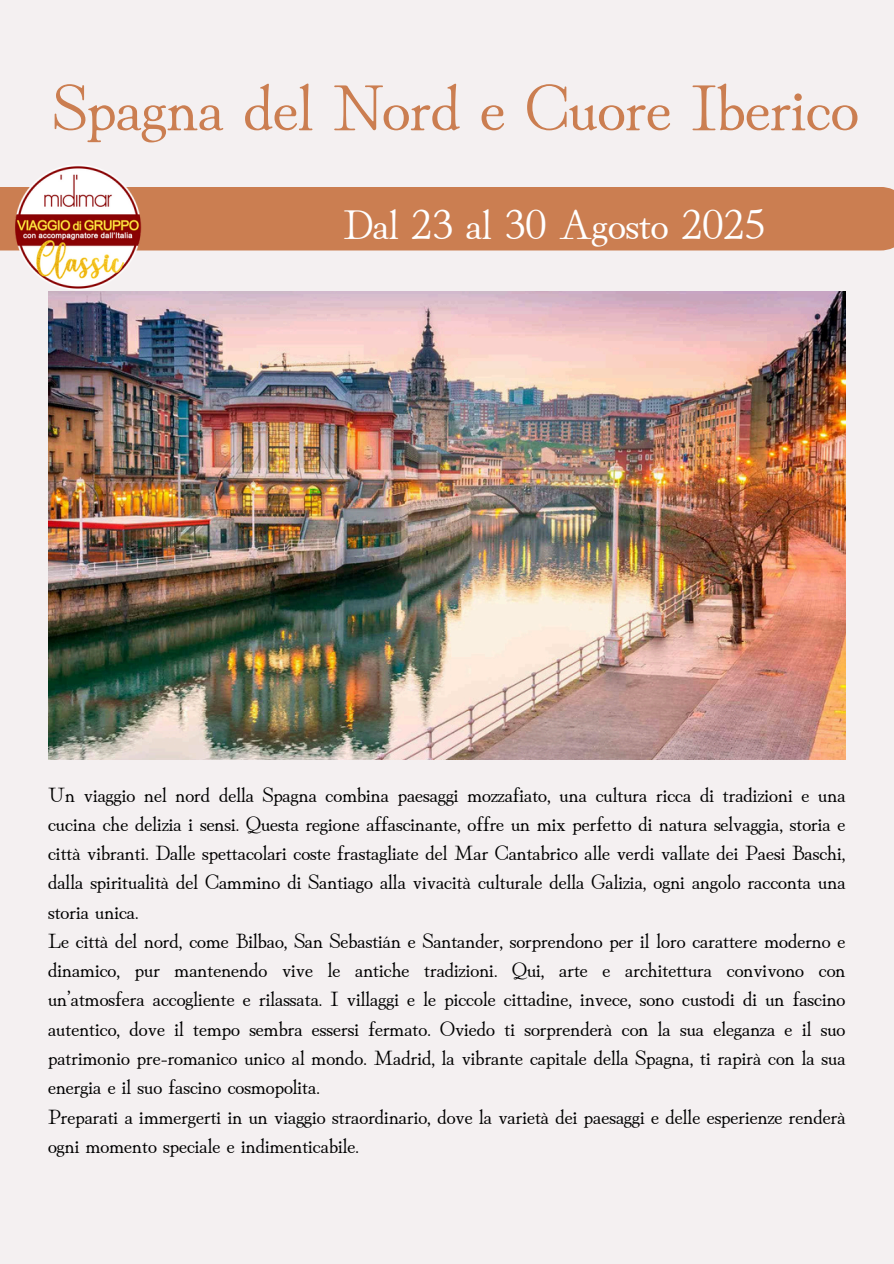
<style>
.page{position:relative;width:894px;height:1264px;background:#fff}
.page>*{position:absolute;margin:0;border:0;box-sizing:border-box;transform-origin:0 0}
.t1{font:66px "Hina Mincho";color:#cb7e51}
.t2{font:42px "Hina Mincho";color:#fff}
.t3{font:21px/29.2px "Hina Mincho";color:#000;text-align:justify}
</style>
<div class="page">
<div style="left:0;top:0;width:893px;height:1263px;background:#f4f0f1"></div>
<div style="left:0;top:187px;width:893px;height:63px;background:#cb7e51"></div>
<img style="left:13px;top:165px;width:128px;height:125px">
<img style="left:48px;top:292px;width:797px;height:467px">
<h1 class="t1" style="left:53px;top:54px;width:806px">Spagna del Nord e Cuore Iberico</h1>
<p class="t2" style="left:343px;top:190px;width:423px">Dal 23 al 30 Agosto 2025</p>
<p class="t3" style="left:48px;top:777px;width:798px">Un viaggio nel nord della Spagna combina paesaggi mozzafiato, una cultura ricca di tradizioni e una cucina che delizia i sensi. Questa regione affascinante, offre un mix perfetto di natura selvaggia, storia e città vibranti. Dalle spettacolari coste frastagliate del Mar Cantabrico alle verdi vallate dei Paesi Baschi, dalla spiritualità del Cammino di Santiago alla vivacità culturale della Galizia, ogni angolo racconta una storia unica.</p>
<h2 class="t3" style="left:48px;top:924px;width:798px">Le città del nord, come Bilbao, San Sebastián e Santander, sorprendono per il loro carattere moderno e dinamico, pur mantenendo vive le antiche tradizioni. Qui, arte e architettura convivono con un’atmosfera accogliente e rilassata. I villaggi e le piccole cittadine, invece, sono custodi di un fascino autentico, dove il tempo sembra essersi fermato. Oviedo ti sorprenderà con la sua eleganza e il suo patrimonio pre-romanico unico al mondo. Madrid, la vibrante capitale della Spagna, ti rapirà con la sua energia e il suo fascino cosmopolita.</h2>
<p class="t3" style="left:48px;top:1099px;width:798px">Preparati a immergerti in un viaggio straordinario, dove la varietà dei paesaggi e delle esperienze renderà ogni momento speciale e indimenticabile.</p>
</div>
